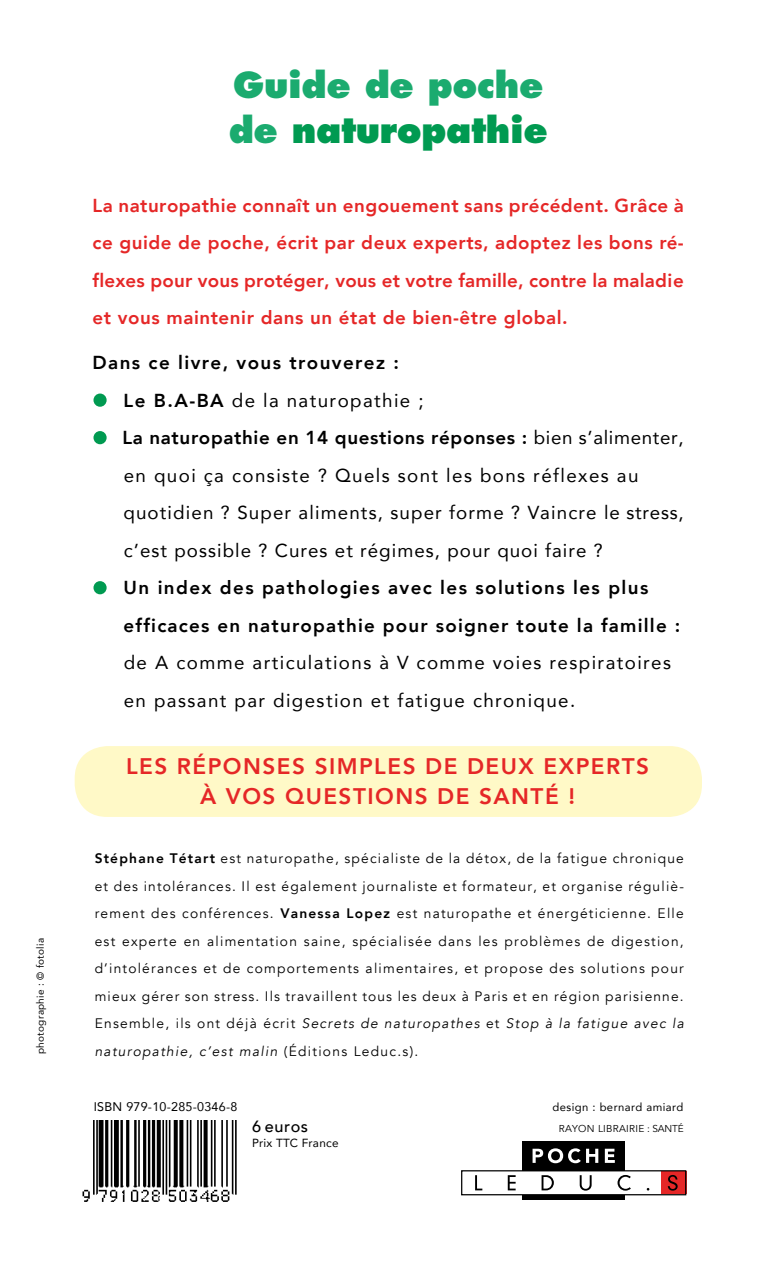
<style>
.page{position:relative;width:780px;height:1262px;background:#fff}
.page>*{position:absolute;margin:0;border:0;box-sizing:border-box;transform-origin:0 0}
.t1{font:800 35px/45px "Futura";letter-spacing:-.01em;color:#1bab6f}
.t2{font:800 22.5px/30px "Avenir";letter-spacing:.065em;color:#e52727;text-align:center}
.t3{font:18.75px/37.5px "Avenir";letter-spacing:.075em;color:#000}
.t4{font:800 18.75px/37.5px "Avenir";letter-spacing:.03em;color:#e52727;text-align:justify}
.t5{font:800 18.75px/37.5px "Avenir";letter-spacing:.065em;color:#000}
.t6{font:500 16.25px "Avenir";letter-spacing:.035em;color:#000}
.t7{font:13.75px/27.5px "Avenir";letter-spacing:.085em;color:#000;text-align:justify}
.t8{font:12.5px "Avenir";letter-spacing:.02em;color:#000}
.t9{font:11.75px "Avenir";letter-spacing:.015em;color:#000}
.t10{font:11.25px "Avenir";letter-spacing:.04em;color:#000}
.t11{font:10px "Avenir";letter-spacing:.03em;color:#000}
.t12{font:10px "Avenir";letter-spacing:.03em;color:#000}
.s1{color:#009a51}
.s2{font-weight:800}
.s3{font-style:italic}
</style>
<div class="page">
<img style="left:82px;top:1120px;width:155px;height:82px">
<div style="left:93px;top:393px;width:14px;height:14px;background:#009a51;border-radius:50%"></div>
<div style="left:93px;top:431px;width:14px;height:13px;background:#009a51;border-radius:50%"></div>
<div style="left:93px;top:581px;width:14px;height:13px;background:#009a51;border-radius:50%"></div>
<div style="left:75px;top:746px;width:627px;height:71px;background:#fff9c7;border-radius:32px"></div>
<div style="left:661px;top:1171px;width:25px;height:23px;background:#e52727"></div>
<svg style="left:475px;top:1175px;width:7px;height:15px"></svg>
<svg style="left:507px;top:1175px;width:8px;height:15px"></svg>
<svg style="left:541px;top:1175px;width:13px;height:15px"></svg>
<svg style="left:579px;top:1175px;width:12px;height:15px"></svg>
<svg style="left:617px;top:1175px;width:13px;height:15px"></svg>
<svg style="left:667px;top:1175px;width:10px;height:15px"></svg>
<div style="left:461px;top:1170px;width:225px;height:25px;border:1px solid #000"></div>
<div style="left:522px;top:1141px;width:103px;height:29px;background:#000"></div>
<svg style="left:532px;top:1148px;width:48px;height:15px"></svg>
<svg style="left:586px;top:1148px;width:12px;height:14px"></svg>
<svg style="left:604px;top:1148px;width:10px;height:14px"></svg>
<hr style="left:522px;top:1195px;width:103px;height:4px;background:#000">
<p class="t11" style="left:32px;top:1054px;width:118px;rotate:-90deg">photographie : © fotolia</p>
<h1 class="t1" style="left:229px;top:62px;width:320px">Guide de poche de <span class="s1">naturopathie</span></h1>
<p class="t4" style="left:92px;top:185px;width:593px">La naturopathie connaît un engouement sans précédent. Grâce à ce guide de poche, écrit par deux experts, adoptez les bons ré&shy;flexes pour vous protéger, vous et votre famille, contre la maladie et vous maintenir dans un état de bien-être global.</p>
<p class="t3" style="left:122px;top:343px;width:563px;text-indent:-30px"><span class="s2">Dans ce livre, vous trouverez :<br>Le B.A-BA</span> de la naturopathie ;<br><span class="s2">La naturopathie en 14 questions réponses :</span> bien s’alimenter, en quoi ça consiste ? Quels sont les bons réflexes au quotidien ? Super aliments, super forme ? Vaincre le stress, c’est possible ? Cures et régimes, pour quoi faire ?</p>
<h3 class="t5" style="left:124px;top:568px;width:558px">Un index des pathologies avec les solutions les plus efficaces en naturopathie pour soigner toute la famille :</h3>
<h3 class="t3" style="left:124px;top:643px;width:549px">de A comme articulations à V comme voies respiratoires en passant par digestion et fatigue chronique.</h3>
<h2 class="t2" style="left:126px;top:749px;width:524px">LES RÉPONSES SIMPLES DE DEUX EXPERTS<br>À VOS QUESTIONS DE SANTÉ !</h2>
<p class="t7" style="left:95px;top:844px;width:590px"><span class="s2">Stéphane Tétart</span> est naturopathe, spécialiste de la détox, de la fatigue chronique et des intolérances. Il est également journaliste et formateur, et organise réguliè&shy;rement des conférences. <span class="s2">Vanessa Lopez</span> est naturopathe et énergéticienne. Elle est experte en alimentation saine, spécialisée dans les problèmes de digestion, d’intolérances et de comportements alimentaires, et propose des solutions pour mieux gérer son stress. Ils travaillent tous les deux à Paris et en région parisienne.<br>Ensemble, ils ont déjà écrit <span class="s3">Secrets de naturopathes</span> et <span class="s3">Stop à la fatigue avec la naturopathie, c’est malin</span> (Éditions Leduc.s).</p>
<p class="t8" style="left:94px;top:1096px;width:145px">ISBN 979-10-285-0346-8</p>
<p class="t6" style="left:252px;top:1112px;width:57px">6 euros</p>
<p class="t9" style="left:252px;top:1133px;width:88px">Prix TTC France</p>
<p class="t10" style="left:552px;top:1097px;width:132px">design : bernard amiard</p>
<p class="t12" style="left:558px;top:1122px;width:126px">RAYON LIBRAIRIE : SANTÉ</p>
</div>
